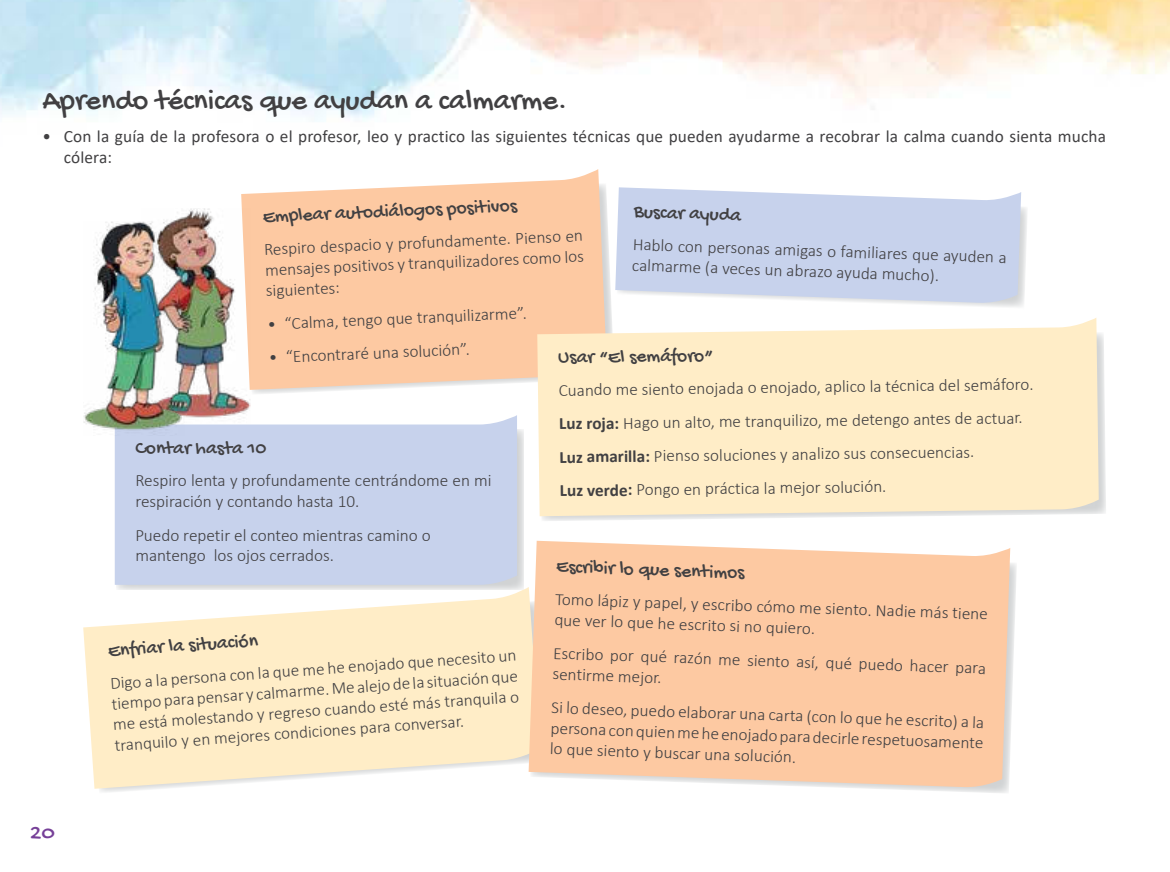
<style>
.page{position:relative;width:1170px;height:872px;background:#fff}
.page>*{position:absolute;margin:0;border:0;box-sizing:border-box;transform-origin:0 0}
.t1{font:30px "Gochi Hand";color:#414042}
.t2{font:21px "Gochi Hand";color:#764098;scale:1.14 1}
.t3{font:19.5px "Gochi Hand";color:#414042}
.t4{font:300 17.25px/20.7px "Calibri";color:#414042}
.t5{font:17.25px/20.7px "Calibri";letter-spacing:.01em;color:#414042}
.s1{font-weight:700}
</style>
<div class="page">
<svg style="left:251px;top:188px;width:361px;height:207px"></svg>
<svg style="left:241px;top:169px;width:365px;height:221px;fill:#fdc9a2"></svg>
<svg style="left:877px;top:192px;width:150px;height:116px"></svg>
<svg style="left:615px;top:187px;width:406px;height:116px;fill:#c7d2ec"></svg>
<div style="left:116px;top:429px;width:408px;height:161px;background:#d9dadb"></div>
<div style="left:115px;top:415px;width:402px;height:170px;background:#c7d2ec"></div>
<svg style="left:83px;top:587px;width:445px;height:201px;fill:#ffedc7"></svg>
<svg style="left:539px;top:332px;width:567px;height:189px"></svg>
<svg style="left:537px;top:317px;width:561px;height:199px;fill:#ffedc7"></svg>
<svg style="left:855px;top:548px;width:161px;height:245px"></svg>
<svg style="left:528px;top:541px;width:482px;height:247px;fill:#fdc9a2"></svg>
<img style="left:163px;top:209px;width:87px;height:215px">
<img style="left:83px;top:221px;width:101px;height:215px">
<h1 class="t1" style="left:43px;top:88px;width:526px">Aprendo técnicas que ayudan a calmarme.</h1>
<p class="t5" style="left:64px;top:127px;width:1043px;text-indent:-21px">• Con la guía de la profesora o el profesor, leo y practico las siguientes técnicas que pueden ayudarme a recobrar la calma cuando sienta mucha cólera:</p>
<p class="t3" style="left:262px;top:209px;width:256px;rotate:-3deg">Emplear autodiálogos positivos</p>
<p class="t4" style="left:264px;top:237px;width:321px;line-height:21.3px;text-align:justify;rotate:-2deg">Respiro despacio y profundamente. Pienso en mensajes positivos y tranquilizadores como los siguientes:</p>
<p class="t4" style="left:267px;top:312px;width:261px;rotate:-2deg">• “Calma, tengo que tranquilizarme”.</p>
<p class="t4" style="left:268px;top:346px;width:203px;rotate:-2deg">• “Encontraré una solución”.</p>
<p class="t3" style="left:634px;top:203px;width:109px;rotate:2deg">Buscar ayuda</p>
<p class="t4" style="left:633px;top:234px;width:375px;rotate:2deg">Hablo con personas amigas o familiares que ayuden a calmarme (a veces un abrazo ayuda mucho).</p>
<p class="t3" style="left:558px;top:349px;width:157px;rotate:-1deg">Usar “El semáforo”</p>
<p class="t4" style="left:558px;top:375px;width:477px;line-height:33.5px;rotate:-1deg">Cuando me siento enojada o enojado, aplico la técnica del semáforo.<br><span class="s1">Luz roja:</span> Hago un alto, me tranquilizo, me detengo antes de actuar.<br><span class="s1">Luz amarilla:</span> Pienso soluciones y analizo sus consecuencias.<br><span class="s1">Luz verde:</span> Pongo en práctica la mejor solución.</p>
<p class="t3" style="left:135px;top:439px;width:133px">Contar hasta 10</p>
<p class="t4" style="left:135px;top:470px;width:358px">Respiro lenta y profundamente centrándome en mi respiración y contando hasta 10.</p>
<p class="t4" style="left:135px;top:524px;width:297px">Puedo repetir el conteo mientras camino o mantengo los ojos cerrados.</p>
<p class="t3" style="left:556px;top:558px;width:190px;rotate:2deg">Escribir lo que sentimos</p>
<p class="t4" style="left:555px;top:588px;width:434px;rotate:2deg">Tomo lápiz y papel, y escribo cómo me siento. Nadie más tiene que ver lo que he escrito si no quiero.</p>
<p class="t4" style="left:553px;top:643px;width:434px;rotate:2deg">Escribo por qué razón me siento así, qué puedo hacer para sentirme mejor.</p>
<p class="t4" style="left:552px;top:697px;width:434px;text-align:justify;rotate:2deg">Si lo deseo, puedo elaborar una carta (con lo que he escrito) a la persona con quien me he enojado para decirle respetuosamente lo que siento y buscar una solución.</p>
<p class="t3" style="left:107px;top:642px;width:152px;rotate:-4deg">Enfriar la situación</p>
<p class="t4" style="left:110px;top:673px;width:408px;text-align:justify;rotate:-4deg">Digo a la persona con la que me he enojado que necesito un tiempo para pensar y calmarme. Me alejo de la situación que me está molestando y regreso cuando esté más tranquila o tranquilo y en mejores condiciones para conversar.</p>
<p class="t2" style="left:30px;top:824px;width:24px">20</p>
</div>
